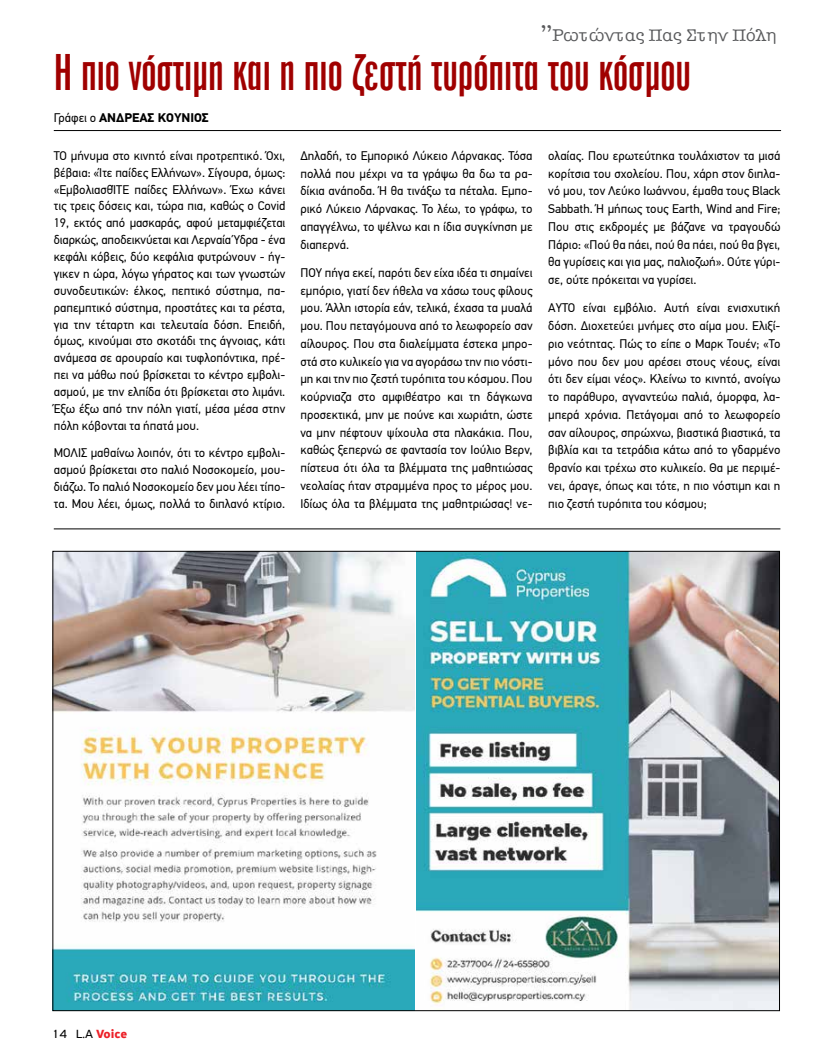
<style>
.page{position:relative;width:833px;height:1063px;background:#fff}
.page>*{position:absolute;margin:0;border:0;box-sizing:border-box;transform-origin:0 0}
.t1{font:42.5px "CF Blast Gothic Maxi";color:#a00000}
.t2{font:17.38px "American Typewriter";color:#58595b}
.t3{font:12.5px/17.8px "PF Din Text Pro";color:#000;text-align:justify}
.t4{font:700 12.5px "PF Din Text Pro";color:#000}
.t5{font:12.5px "PF Highway Sans Pro";color:#000}
.s1{font-size:22.62px}
.s2{font-weight:400}
.s3{font-weight:700;color:#ec2028}
</style>
<div class="page">
<hr style="left:54px;top:529px;width:726px;height:1px;background:#000">
<hr style="left:54px;top:130px;width:727px;height:1px;background:#000">
<img style="left:55px;top:553px;width:723px;height:456px">
<h2 class="t2" style="left:541px;top:22px;width:237px"><span class="s1">’’</span>Ρωτώντας Πας Στην Πόλη</h2>
<h1 class="t1" style="left:54px;top:48px;width:639px">Η πιο νόστιμη και η πιο ζεστή τυρόπιτα του κόσμου</h1>
<p class="t4" style="left:54px;top:110px;width:156px"><span class="s2">Γράφει ο</span> ΑΝΔΡΕΑΣ ΚΟΥΝΙΟΣ</p>
<p class="t3" style="left:54px;top:147px;width:233px;line-height:16.9px">ΤΟ μήνυμα στο κινητό είναι προτρεπτικό. Όχι, βέβαια: «Ίτε παίδες Ελλήνων». Σίγουρα, όμως: «ΕμβολιασθΊΤΕ παίδες Ελλήνων». Έχω κάνει τις τρεις δόσεις και, τώρα πια, καθώς ο Covid 19, εκτός από μασκαράς, αφού μεταμφιέζεται διαρκώς, αποδεικνύεται και Λερναία Ύδρα - ένα κεφάλι κόβεις, δύο κεφάλια φυτρώνουν - ήγ&shy;γικεν η ώρα, λόγω γήρατος και των γνωστών συνοδευτικών: έλκος, πεπτικό σύστημα, πα&shy;ραπεμπτικό σύστημα, προστάτες και τα ρέστα, για την τέταρτη και τελευταία δόση. Επειδή, όμως, κινούμαι στο σκοτάδι της άγνοιας, κάτι ανάμεσα σε αρουραίο και τυφλοπόντικα, πρέ&shy;πει να μάθω πού βρίσκεται το κέντρο εμβολι&shy;ασμού, με την ελπίδα ότι βρίσκεται στο λιμάνι.<br>Έξω έξω από την πόλη γιατί, μέσα μέσα στην πόλη κόβονται τα ήπατά μου.</p>
<p class="t3" style="left:54px;top:445px;width:233px;line-height:16.9px">ΜΟΛΙΣ μαθαίνω λοιπόν, ότι το κέντρο εμβολι&shy;ασμού βρίσκεται στο παλιό Νοσοκομείο, μου&shy;διάζω. Το παλιό Νοσοκομείο δεν μου λέει τίπο&shy;τα. Μου λέει, όμως, πολλά το διπλανό κτίριο.</p>
<p class="t3" style="left:300px;top:147px;width:234px">Δηλαδή, το Εμπορικό Λύκειο Λάρνακας. Τόσα πολλά που μέχρι να τα γράψω θα δω τα ρα&shy;δίκια ανάποδα. Ή θα τινάξω τα πέταλα. Εμπο&shy;ρικό Λύκειο Λάρνακας. Το λέω, το γράφω, το απαγγέλνω, το ψέλνω και η ίδια συγκίνηση με διαπερνά.</p>
<p class="t3" style="left:300px;top:264px;width:234px">ΠΟΥ πήγα εκεί, παρότι δεν είχα ιδέα τι σημαίνει εμπόριο, γιατί δεν ήθελα να χάσω τους φίλους μου. Άλλη ιστορία εάν, τελικά, έχασα τα μυαλά μου. Που πεταγόμουνα από το λεωφορείο σαν αίλουρος. Που στα διαλείμματα έστεκα μπρο&shy;στά στο κυλικείο για να αγοράσω την πιο νόστι&shy;μη και την πιο ζεστή τυρόπιτα του κόσμου. Που κούρνιαζα στο αμφιθέατρο και τη δάγκωνα προσεκτικά, μην με πούνε και χωριάτη, ώστε να μην πέφτουν ψίχουλα στα πλακάκια. Που, καθώς ξεπερνώ σε φαντασία τον Ιούλιο Βερν, πίστευα ότι όλα τα βλέμματα της μαθητιώσας νεολαίας ήταν στραμμένα προς το μέρος μου.<br>Ιδίως όλα τα βλέμματα της μαθητριώσας! νε-</p>
<p class="t3" style="left:548px;top:147px;width:234px">ολαίας. Που ερωτεύτηκα τουλάχιστον τα μισά κορίτσια του σχολείου. Που, χάρη στον διπλα&shy;νό μου, τον Λεύκο Ιωάννου, έμαθα τους Black Sabbath. Ή μήπως τους Earth, Wind and Fire; Που στις εκδρομές με βάζανε να τραγουδώ Πάριο: «Πού θα πάει, πού θα πάει, πού θα βγει, θα γυρίσεις και για μας, παλιοζωή». Ούτε γύρι&shy;σε, ούτε πρόκειται να γυρίσει.</p>
<p class="t3" style="left:548px;top:299px;width:234px">ΑΥΤΟ είναι εμβόλιο. Αυτή είναι ενισχυτική δόση. Διοχετεύει μνήμες στο αίμα μου. Ελιξί&shy;ριο νεότητας. Πώς το είπε ο Μαρκ Τουέν; «Το μόνο που δεν μου αρέσει στους νέους, είναι ότι δεν είμαι νέος». Κλείνω το κινητό, ανοίγω το παράθυρο, αγναντεύω παλιά, όμορφα, λα&shy;μπερά χρόνια. Πετάγομαι από το λεωφορείο σαν αίλουρος, σπρώχνω, βιαστικά βιαστικά, τα βιβλία και τα τετράδια κάτω από το γδαρμένο θρανίο και τρέχω στο κυλικείο. Θα με περιμέ&shy;νει, άραγε, όπως και τότε, η πιο νόστιμη και η πιο ζεστή τυρόπιτα του κόσμου;</p>
<p class="t5" style="left:52px;top:1027px;width:77px">14 L.A <span class="s3">Voice</span></p>
</div>
